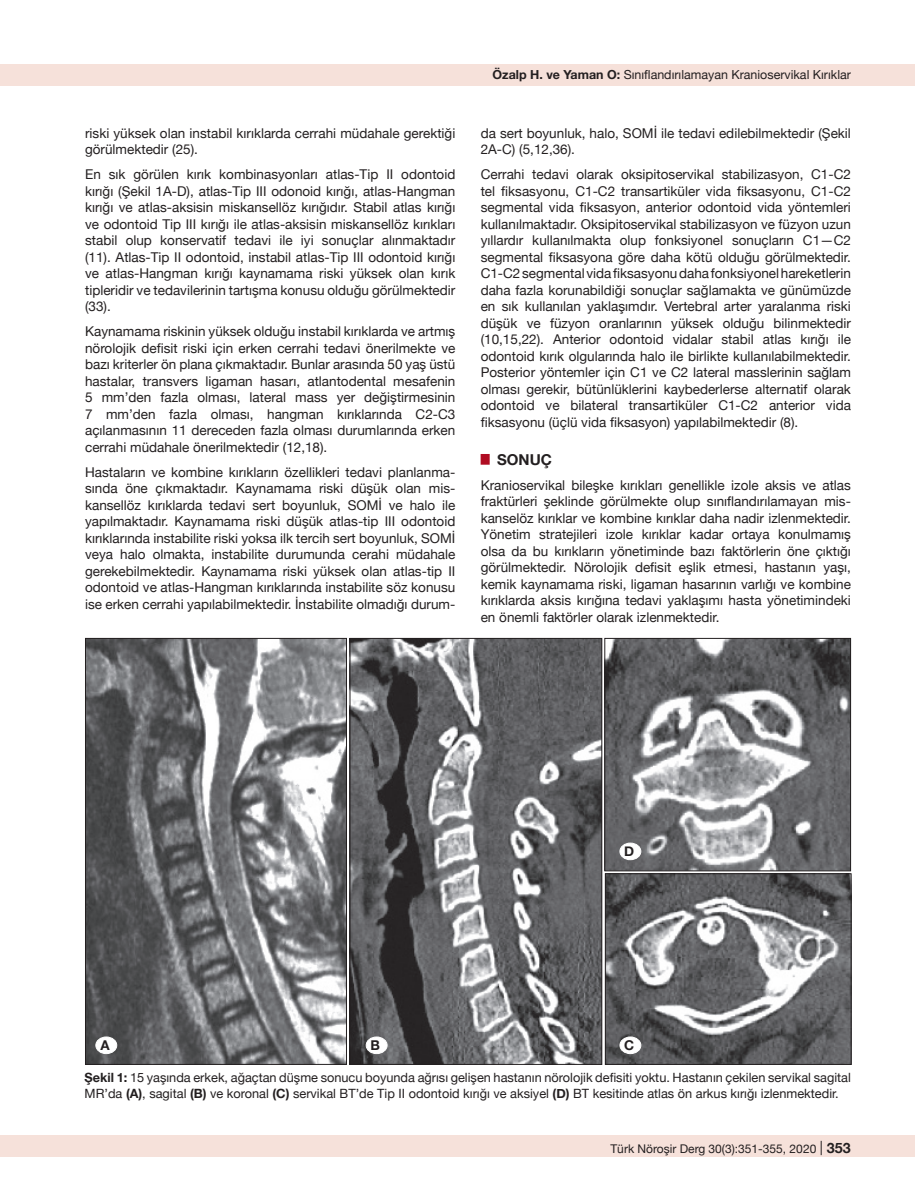
<style>
.page{position:relative;width:915px;height:1191px;background:#fff}
.page>*{position:absolute;margin:0;border:0;box-sizing:border-box;transform-origin:0 0}
.t1{font:700 15px "Helvetica Neue";color:#231f20}
.t2{font:13.5px/16.5px "Helvetica Neue";color:#231f20;text-align:justify}
.t3{font:700 13.5px "Helvetica Neue";color:#231f20}
.t4{font:12.75px/15.8px "Helvetica Neue";color:#231f20}
.t5{font:12.45px "Helvetica Neue";color:#231f20}
.t6{font:12px "Helvetica Neue";color:#231f20}
.s1{font-weight:700}
.s2{font-size:14.25px}
.s3{font-weight:700;font-size:14.25px}
</style>
<div class="page">
<div style="left:0;top:1135px;width:914px;height:22px;background:#f6e1da"></div>
<div style="left:0;top:64px;width:914px;height:21px;background:#f6e1da"></div>
<img style="left:606px;top:875px;width:243px;height:187px">
<div style="left:604px;top:873px;width:247px;height:191px;border:1px solid #231f20"></div>
<img style="left:606px;top:640px;width:242px;height:229px">
<div style="left:604px;top:638px;width:246px;height:233px;border:1px solid #231f20"></div>
<img style="left:351px;top:640px;width:249px;height:422px">
<div style="left:349px;top:638px;width:253px;height:426px;border:1px solid #231f20"></div>
<img style="left:87px;top:640px;width:258px;height:422px">
<div style="left:85px;top:638px;width:262px;height:426px;border:1px solid #231f20"></div>
<div style="left:96px;top:1037px;width:21px;height:16px;background:#fff;border-radius:50%"></div>
<div style="left:96px;top:1036px;width:21px;height:17px;border:1px solid #fff;border-radius:50%"></div>
<div style="left:366px;top:1037px;width:21px;height:16px;background:#fff;border-radius:50%"></div>
<div style="left:366px;top:1036px;width:21px;height:17px;border:1px solid #fff;border-radius:50%"></div>
<div style="left:619px;top:843px;width:21px;height:16px;background:#fff;border-radius:50%"></div>
<div style="left:619px;top:843px;width:21px;height:17px;border:1px solid #fff;border-radius:50%"></div>
<div style="left:619px;top:1037px;width:21px;height:16px;background:#fff;border-radius:50%"></div>
<div style="left:619px;top:1036px;width:21px;height:17px;border:1px solid #fff;border-radius:50%"></div>
<p class="t2" style="left:85px;top:125px;width:371px">riski yüksek olan instabil kırıklarda cerrahi müdahale gerektiği görülmektedir (25).</p>
<p class="t2" style="left:85px;top:167px;width:371px">En sık görülen kırık kombinasyonları atlas-Tip II odontoid kırığı (Şekil 1A-D), atlas-Tip III odonoid kırığı, atlas-Hangman kırığı ve atlas-aksisin miskansellöz kırığıdır. Stabil atlas kırığı ve odontoid Tip III kırığı ile atlas-aksisin miskansellöz kırıkları stabil olup konservatif tedavi ile iyi sonuçlar alınmaktadır (11). Atlas-Tip II odontoid, instabil atlas-Tip III odontoid kırığı ve atlas-Hangman kırığı kaynamama riski yüksek olan kırık tipleridir ve tedavilerinin tartışma konusu olduğu görülmektedir (33).</p>
<p class="t2" style="left:85px;top:324px;width:371px">Kaynamama riskinin yüksek olduğu instabil kırıklarda ve artmış nörolojik defisit riski için erken cerrahi tedavi önerilmekte ve bazı kriterler ön plana çıkmaktadır. Bunlar arasında 50 yaş üstü hastalar, transvers ligaman hasarı, atlantodental mesafenin 5 mm’den fazla olması, lateral mass yer değiştirmesinin 7 mm’den fazla olması, hangman kırıklarında C2-C3 açılanmasının 11 dereceden fazla olması durumlarında erken cerrahi müdahale önerilmektedir (12,18).</p>
<p class="t2" style="left:85px;top:464px;width:371px">Hastaların ve kombine kırıkların özellikleri tedavi planlanma&shy;sında öne çıkmaktadır. Kaynamama riski düşük olan mis&shy;kansellöz kırıklarda tedavi sert boyunluk, SOMİ ve halo ile yapılmaktadır. Kaynamama riski düşük atlas-tip III odontoid kırıklarında instabilite riski yoksa ilk tercih sert boyunluk, SOMİ veya halo olmakta, instabilite durumunda cerahi müdahale gerekebilmektedir. Kaynamama riski yüksek olan atlas-tip II odontoid ve atlas-Hangman kırıklarında instabilite söz konusu ise erken cerrahi yapılabilmektedir. İnstabilite olmadığı durum-</p>
<p class="t5" style="left:492px;top:66px;width:360px"><span class="s1">Özalp H. ve Yaman O:</span> Sınıflandırılamayan Kranioservikal Kırıklar</p>
<p class="t2" style="left:480px;top:125px;width:371px">da sert boyunluk, halo, SOMİ ile tedavi edilebilmektedir (Şekil<br>2A-C) (5,12,36).</p>
<p class="t2" style="left:480px;top:167px;width:371px">Cerrahi tedavi olarak oksipitoservikal stabilizasyon, C1-C2 tel fiksasyonu, C1-C2 transartiküler vida fiksasyonu, C1-C2 segmental vida fiksasyon, anterior odontoid vida yöntemleri kullanılmaktadır. Oksipitoservikal stabilizasyon ve füzyon uzun yıllardır kullanılmakta olup fonksiyonel sonuçların C1—C2 segmental fiksasyona göre daha kötü olduğu görülmektedir.<br>C1-C2 segmental vida fiksasyonu daha fonksiyonel hareketlerin daha fazla korunabildiği sonuçlar sağlamakta ve günümüzde en sık kullanılan yaklaşımdır. Vertebral arter yaralanma riski düşük ve füzyon oranlarının yüksek olduğu bilinmektedir (10,15,22). Anterior odontoid vidalar stabil atlas kırığı ile odontoid kırık olgularında halo ile birlikte kullanılabilmektedir.<br>Posterior yöntemler için C1 ve C2 lateral masslerinin sağlam olması gerekir, bütünlüklerini kaybederlerse alternatif olarak odontoid ve bilateral transartiküler C1-C2 anterior vida fiksasyonu (üçlü vida fiksasyon) yapılabilmektedir (8).</p>
<p class="t1" style="left:480px;top:447px;width:73px"><sup>█</sup> SONUÇ</p>
<p class="t2" style="left:480px;top:477px;width:371px">Kranioservikal bileşke kırıkları genellikle izole aksis ve atlas fraktürleri şeklinde görülmekte olup sınıflandırılamayan mis&shy;kanselöz kırıklar ve kombine kırıklar daha nadir izlenmektedir.<br>Yönetim stratejileri izole kırıklar kadar ortaya konulmamış olsa da bu kırıkların yönetiminde bazı faktörlerin öne çıktığı görülmektedir. Nörolojik defisit eşlik etmesi, hastanın yaşı, kemik kaynamama riski, ligaman hasarının varlığı ve kombine kırıklarda aksis kırığına tedavi yaklaşımı hasta yönetimindeki en önemli faktörler olarak izlenmektedir.</p>
<p class="t3" style="left:100px;top:1035px;width:11px">A</p>
<p class="t3" style="left:370px;top:1035px;width:11px">B</p>
<p class="t3" style="left:624px;top:841px;width:12px">D</p>
<p class="t3" style="left:624px;top:1035px;width:12px">C</p>
<p class="t4" style="left:85px;top:1070px;width:767px"><span class="s1">Şekil 1:</span> 15 yaşında erkek, ağaçtan düşme sonucu boyunda ağrısı gelişen hastanın nörolojik defisiti yoktu. Hastanın çekilen servikal sagital<br>MR’da <span class="s1">(A)</span>, sagital <span class="s1">(B)</span> ve koronal <span class="s1">(C)</span> servikal BT’de Tip II odontoid kırığı ve aksiyel <span class="s1">(D)</span> BT kesitinde atlas ön arkus kırığı izlenmektedir.</p>
<p class="t6" style="left:610px;top:1140px;width:263px">Türk Nöroşir Derg 30(3):351-355, 2020 <span class="s2">|</span> <span class="s3">353353</span></p>
</div>
